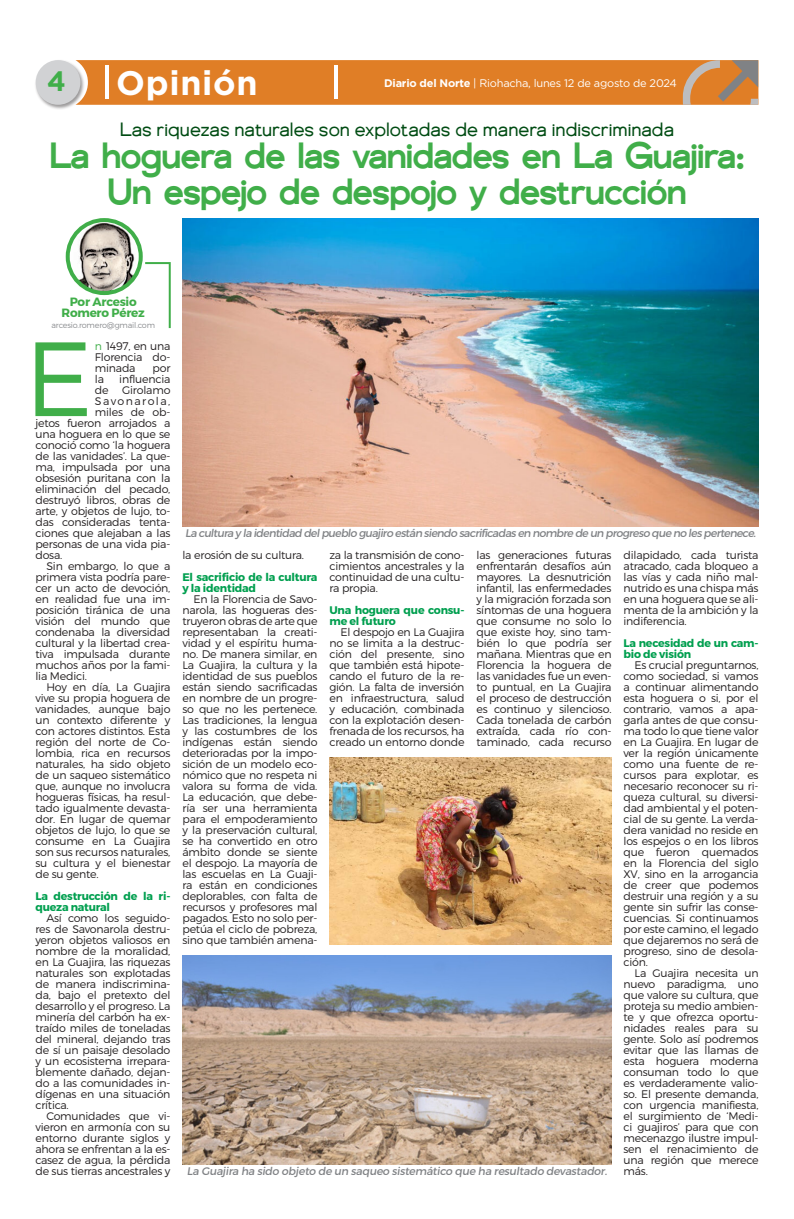
<style>
.page{position:relative;width:794px;height:1219px;background:#fff}
.page>*{position:absolute;margin:0;border:0;box-sizing:border-box;transform-origin:0 0}
.Capitular{font:105.3px "Trueno Lt";color:#40ae49}
.Título_medio_34pt{font:500 36px/36px "Genova";letter-spacing:-.02em;color:#40ae49;text-align:center}
.Capitular-2{font:700 34px "Gotham";letter-spacing:.02em;color:#fff}
.Capitular-3{font:700 28px "Gotham";color:#40ae49}
.Antetitulo{font:19px "Genova";color:#004c13}
.Pie_de_foto_Carita{font:12px/11px "Trueno Bd";letter-spacing:-.02em;color:#40ae49;text-align:center}
.Texto{font:11px/11px "Trueno Lt";letter-spacing:-.02em;color:#231f20;text-align:justify}
.Capitular-4{font:11px/11px "Trueno Lt";letter-spacing:-.02em;color:#231f20;text-align:justify}
.Intertítulo{font:11px/11px "Trueno Bd";letter-spacing:-.02em;color:#009f4f}
.Pié_de_foto{font:11px "Trueno Rg It";letter-spacing:-.055em;color:#808285}
.Pié_de_foto-2{font:11px "Trueno Rg It";letter-spacing:-.02em;color:#808285}
.Texto-2{font:11px "Gotham";letter-spacing:-.02em;color:#fff}
.Capitular-5{font:11px "Trueno Lt";letter-spacing:.13em;color:#231f20}
.Pié_de_foto-3{font:8px "Trueno Lt";letter-spacing:-.02em;color:#8a8c8f}
.s1{font-weight:700}
.s2{color:#40ae49}
</style>
<div class="page">
<svg style="left:85px;top:60px;width:673px;height:45px;background:#dd802c"></svg>
<div style="left:35px;top:59px;width:50px;height:51px;background:#231f20;opacity:.45"></div>
<div style="left:36px;top:60px;width:44px;height:45px;background:#d1d2d4;border-radius:50%"></div>
<hr style="left:105px;top:66px;width:4px;height:33px;background:#fff">
<hr style="left:334px;top:66px;width:4px;height:33px;background:#fff">
<img style="left:68px;top:221px;width:73px;height:72px">
<div style="left:66px;top:218px;width:77px;height:77px;border:4px solid #40ae49;border-radius:50%"></div>
<svg style="left:145px;top:262px;width:26px;height:67px"></svg>
<img style="left:182px;top:218px;width:576px;height:309px">
<img style="left:329px;top:757px;width:282px;height:188px">
<img style="left:182px;top:955px;width:429px;height:209px">
<p class="Capitular-2" style="left:116px;top:61px;width:143px">Opinión</p>
<p class="Capitular-3" style="left:47px;top:62px;width:20px">4</p>
<p class="Texto-2" style="left:384px;top:76px;width:294px"><span class="s1">Diario del Norte</span> | Riohacha, lunes 12 de agosto de 2024</p>
<p class="Antetitulo" style="left:120px;top:119px;width:556px">Las riquezas naturales son explotadas de manera indiscriminada</p>
<p class="Título_medio_34pt" style="left:49px;top:138px;width:697px">La hoguera de las vanidades en La Guajira:<br>Un espejo de despojo y destrucción</p>
<p class="Pie_de_foto_Carita" style="left:62px;top:296px;width:85px">Por Arcesio<br>Romero Pérez</p>
<p class="Pié_de_foto-3" style="left:51px;top:320px;width:105px">arcesio.romero@gmail.com</p>
<p class="Capitular" style="left:24px;top:314px;width:70px">E</p>
<p class="Capitular-4" style="left:95px;top:340px;width:77px"><span class="s2">n</span> 1497, en una Florencia do&shy;minada</p>
<p class="Capitular-4" style="left:153px;top:362px;width:19px">por</p>
<p class="Capitular-4" style="left:95px;top:373px;width:11px">la</p>
<p class="Capitular-4" style="left:119px;top:373px;width:53px">influencia</p>
<p class="Capitular-4" style="left:95px;top:384px;width:77px">de Girolamo</p>
<p class="Capitular-5" style="left:95px;top:394px;width:77px">Savonarola,</p>
<p class="Capitular-4" style="left:95px;top:406px;width:77px">miles de ob-</p>
<p class="Capitular-4" style="left:35px;top:417px;width:136px">jetos fueron arrojados a</p>
<p class="Capitular-4" style="left:35px;top:428px;width:136px">una hoguera en lo que se</p>
<p class="Capitular-4" style="left:35px;top:439px;width:136px">conoció como ‘la hoguera</p>
<p class="Capitular-4" style="left:35px;top:450px;width:136px">de las vanidades’. La que-</p>
<p class="Capitular-4" style="left:35px;top:461px;width:136px">ma, impulsada por una</p>
<p class="Capitular-4" style="left:35px;top:472px;width:136px">obsesión puritana con la</p>
<p class="Capitular-4" style="left:35px;top:483px;width:136px">eliminación del pecado,</p>
<p class="Capitular-4" style="left:35px;top:494px;width:136px">destruyó libros, obras de</p>
<p class="Capitular-4" style="left:35px;top:505px;width:136px">arte, y objetos de lujo, to-</p>
<p class="Capitular-4" style="left:35px;top:516px;width:136px">das consideradas tenta-</p>
<p class="Capitular-4" style="left:35px;top:527px;width:136px">ciones que alejaban a las</p>
<p class="Capitular-4" style="left:35px;top:538px;width:136px">personas de una vida pia-</p>
<p class="Capitular-4" style="left:35px;top:549px;width:28px">dosa.</p>
<p class="Texto" style="left:35px;top:560px;width:136px;text-indent:11px">Sin embargo, lo que a primera vista podría pare&shy;cer un acto de devoción, en realidad fue una im&shy;posición tiránica de una visión del mundo que condenaba la diversidad cultural y la libertad crea&shy;tiva impulsada durante muchos años por la fami&shy;lia Medici.</p>
<p class="Texto" style="left:35px;top:681px;width:136px;text-indent:11px">Hoy en día, La Guajira vive su propia hoguera de vanidades, aunque bajo un contexto diferente y con actores distintos. Esta región del norte de Co&shy;lombia, rica en recursos naturales, ha sido objeto de un saqueo sistemático que, aunque no involucra hogueras físicas, ha resul&shy;tado igualmente devasta&shy;dor. En lugar de quemar objetos de lujo, lo que se consume en La Guajira son sus recursos naturales, su cultura y el bienestar de su gente.</p>
<p class="Intertítulo" style="left:35px;top:891px;width:136px">La destrucción de la ri&shy;queza natural</p>
<p class="Texto" style="left:35px;top:912px;width:136px;text-indent:11px">Así como los seguido&shy;res de Savonarola destru&shy;yeron objetos valiosos en nombre de la moralidad, en La Guajira, las riquezas naturales son explotadas de manera indiscrimina&shy;da, bajo el pretexto del desarrollo y el progreso. La minería del carbón ha ex&shy;traído miles de toneladas del mineral, dejando tras de sí un paisaje desolado y un ecosistema irrepara&shy;blemente dañado, dejan&shy;do a las comunidades in&shy;dígenas en una situación crítica.</p>
<p class="Texto" style="left:35px;top:1110px;width:136px;text-indent:11px">Comunidades que vi&shy;vieron en armonía con su entorno durante siglos y ahora se enfrentan a la es&shy;casez de agua, la pérdida de sus tierras ancestrales y</p>
<p class="Pié_de_foto" style="left:185px;top:526px;width:572px">La cultura y la identidad del pueblo guajiro están siendo sacrificadas en nombre de un progreso que no les pertenece.</p>
<p class="Texto" style="left:182px;top:549px;width:123px">la erosión de su cultura.</p>
<p class="Intertítulo" style="left:182px;top:572px;width:136px">El sacrificio de la cultura y la identidad</p>
<p class="Texto" style="left:182px;top:593px;width:136px;text-indent:11px">En la Florencia de Savo&shy;narola, las hogueras des&shy;truyeron obras de arte que representaban la creati&shy;vidad y el espíritu huma&shy;no. De manera similar, en La Guajira, la cultura y la identidad de sus pueblos están siendo sacrificadas en nombre de un progre&shy;so que no les pertenece.<br>Las tradiciones, la lengua y las costumbres de los indígenas están siendo deterioradas por la impo&shy;sición de un modelo eco&shy;nómico que no respeta ni valora su forma de vida.<br>La educación, que debe&shy;ría ser una herramienta para el empoderamiento y la preservación cultural, se ha convertido en otro ámbito donde se siente el despojo. La mayoría de las escuelas en La Guaji&shy;ra están en condiciones deplorables, con falta de recursos y profesores mal pagados. Esto no solo per&shy;petúa el ciclo de pobreza, sino que también amena-</p>
<p class="Texto" style="left:329px;top:549px;width:136px">za la transmisión de cono&shy;cimientos ancestrales y la continuidad de una cultu&shy;ra propia.</p>
<p class="Intertítulo" style="left:329px;top:605px;width:136px">Una hoguera que consu&shy;me el futuro</p>
<p class="Texto" style="left:329px;top:626px;width:136px;text-indent:11px">El despojo en La Guajira no se limita a la destruc&shy;ción del presente, sino que también está hipote&shy;cando el futuro de la re&shy;gión. La falta de inversión en infraestructura, salud y educación, combinada con la explotación desen&shy;frenada de los recursos, ha creado un entorno donde</p>
<p class="Texto" style="left:476px;top:549px;width:136px">las generaciones futuras enfrentarán desafíos aún mayores. La desnutrición infantil, las enfermedades y la migración forzada son síntomas de una hoguera que consume no solo lo que existe hoy, sino tam&shy;bién lo que podría ser mañana. Mientras que en Florencia la hoguera de las vanidades fue un even&shy;to puntual, en La Guajira el proceso de destrucción es continuo y silencioso.<br>Cada tonelada de carbón extraída, cada río con&shy;taminado, cada recurso</p>
<p class="Texto" style="left:623px;top:549px;width:136px">dilapidado, cada turista atracado, cada bloqueo a las vías y cada niño mal&shy;nutrido es una chispa más en una hoguera que se ali&shy;menta de la ambición y la indiferencia.</p>
<p class="Intertítulo" style="left:623px;top:638px;width:136px">La necesidad de un cam&shy;bio de visión</p>
<p class="Texto" style="left:623px;top:659px;width:136px;text-indent:11px">Es crucial preguntarnos, como sociedad, si vamos a continuar alimentando esta hoguera o si, por el contrario, vamos a apa&shy;garla antes de que consu&shy;ma todo lo que tiene valor en La Guajira. En lugar de ver la región únicamente como una fuente de re&shy;cursos para explotar, es necesario reconocer su ri&shy;queza cultural, su diversi&shy;dad ambiental y el poten&shy;cial de su gente. La verda&shy;dera vanidad no reside en los espejos o en los libros que fueron quemados en la Florencia del siglo XV, sino en la arrogancia de creer que podemos destruir una región y a su gente sin sufrir las conse&shy;cuencias. Si continuamos por este camino, el legado que dejaremos no será de progreso, sino de desola&shy;ción.</p>
<p class="Texto" style="left:623px;top:967px;width:136px;text-indent:11px">La Guajira necesita un nuevo paradigma, uno que valore su cultura, que proteja su medio ambien&shy;te y que ofrezca oportu&shy;nidades reales para su gente. Solo así podremos evitar que las llamas de esta hoguera moderna consuman todo lo que es verdaderamente valio&shy;so. El presente demanda, con urgencia manifiesta, el surgimiento de ‘Medi&shy;ci guajiros’ para que con mecenazgo ilustre impul&shy;sen el renacimiento de una región que merece</p>
<p class="Pié_de_foto-2" style="left:187px;top:1164px;width:422px">La Guajira ha sido objeto de un saqueo sistemático que ha resultado devastador.</p>
<p class="Texto" style="left:623px;top:1165px;width:26px">más.</p>
</div>
